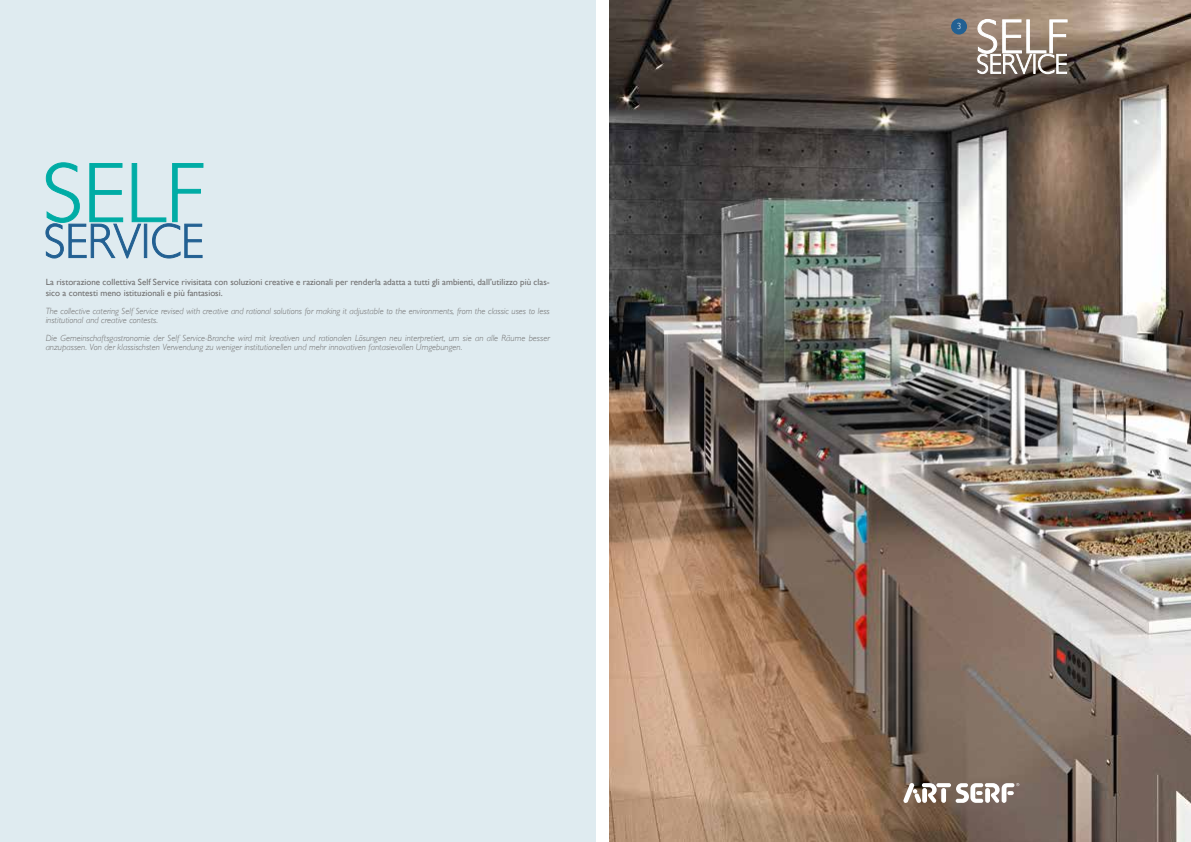
<style>
.page{position:relative;width:1191px;height:842px;background:#fff}
.page>*{position:absolute;margin:0;border:0;box-sizing:border-box;transform-origin:0 0}
.t1{font:italic 300 9px/9px "Gill Sans";color:#706f6f}
.t2{font:9px/11px "Gill Sans";color:#706f6f}
.t3{font:300 9px "Gill Sans";color:#fff}
</style>
<div class="page">
<img style="left:609px;top:0;width:582px;height:842px">
<div style="left:0;top:0;width:595px;height:842px;background:#dfebf0"></div>
<svg style="left:936px;top:783px;width:15px;height:4px"></svg>
<div style="left:941px;top:788px;width:5px;height:15px;background:#fff;border-radius:2px"></div>
<svg style="left:955px;top:779px;width:72px;height:24px"></svg>
<svg style="left:903px;top:779px;width:41px;height:24px"></svg>
<div style="left:951px;top:19px;width:16px;height:16px;background:#226092;border-radius:50%"></div>
<svg style="left:45px;top:162px;width:158px;height:96px"></svg>
<svg style="left:977px;top:19px;width:90px;height:55px"></svg>
<p class="t2" style="left:46px;top:276px;width:505px">La ristorazione collettiva Self Service rivisitata con soluzioni creative e razionali per renderla adatta a tutti gli ambienti, dall’utilizzo più clas&shy;sico a contesti meno istituzionali e più fantasiosi.</p>
<p class="t1" style="left:46px;top:306px;width:505px">The collective catering Self Service revised with creative and rational solutions for making it adjustable to the environments, from the classic uses to less institutional and creative contests.</p>
<p class="t1" style="left:46px;top:333px;width:505px">Die Gemeinschaftsgastronomie der Self Service-Branche wird mit kreativen und rationalen Lösungen neu interpretiert, um sie an alle Räume besser anzupassen. Von der klassischsten Verwendung zu weniger institutionellen und mehr innovativen fantasievollen Umgebungen.</p>
<p class="t3" style="left:956px;top:19px;width:6px">3</p>
</div>
